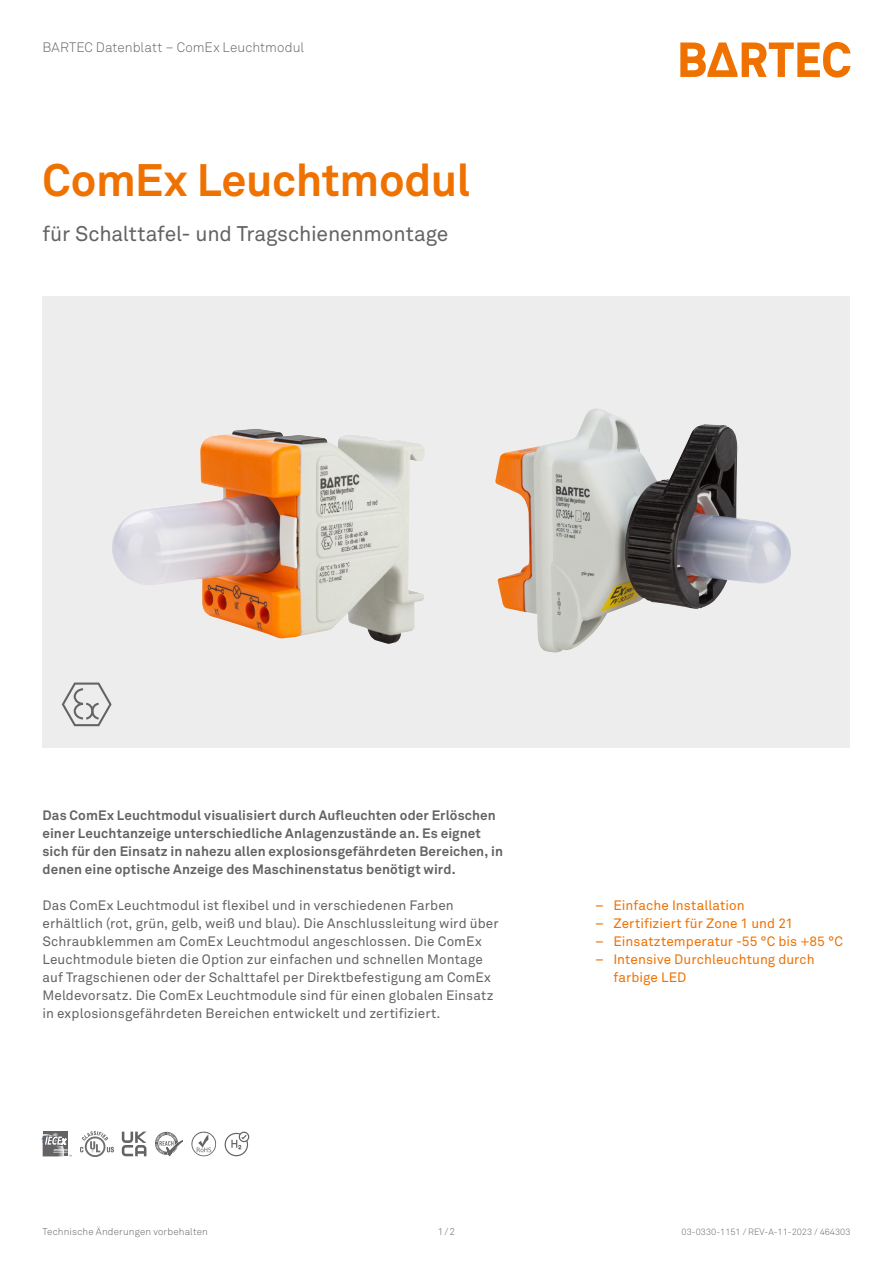
<style>
.page{position:relative;width:893px;height:1263px;background:#fff}
.page>*{position:absolute;margin:0;border:0;box-sizing:border-box;transform-origin:0 0}
._01_Productname_30{font:700 45px "Akkurat Pro";letter-spacing:-.01em;color:#ef7100}
._02_Subheadline_14{font:21px "Akkurat Pro";letter-spacing:-.005em;color:#636366}
._03_Copy_9{font:13.5px/18px "Akkurat Pro";letter-spacing:.01em;color:#636366}
._03_Copy_9-2{font:700 13.5px/18px "Akkurat Pro";letter-spacing:.01em;color:#636366}
.t1{font:13.5px/18px "Akkurat Pro";letter-spacing:.005em;color:#ef7100}
.t2{font:300 13.5px "Akkurat Pro";letter-spacing:.005em;color:#636366}
.t3{font:300 9.75px "Akkurat Pro";letter-spacing:.02em;color:#636366}
.t4{font:300 9px "Akkurat Pro";color:#636366}
</style>
<div class="page">
<div style="left:43px;top:296px;width:807px;height:451px;background:#ededee"></div>
<svg style="left:62px;top:682px;width:50px;height:44px"></svg>
<img style="left:495px;top:409px;width:296px;height:243px">
<img style="left:112px;top:429px;width:313px;height:215px">
<div style="left:43px;top:1131px;width:25px;height:25px;background:#636366"></div>
<svg style="left:43px;top:1133px;width:29px;height:23px"></svg>
<svg style="left:191px;top:1131px;width:25px;height:25px"></svg>
<svg style="left:225px;top:1131px;width:24px;height:25px"></svg>
<svg style="left:122px;top:1131px;width:24px;height:25px"></svg>
<svg style="left:155px;top:1132px;width:28px;height:24px"></svg>
<img style="left:80px;top:1131px;width:33px;height:26px">
<svg style="left:680px;top:42px;width:170px;height:36px"></svg>
<p class="t2" style="left:43px;top:39px;width:263px">BARTEC Datenblatt – ComEx Leuchtmodul</p>
<p class="_01_Productname_30" style="left:43px;top:153px;width:429px">ComEx Leuchtmodul</p>
<p class="_02_Subheadline_14" style="left:43px;top:222px;width:407px">für Schalttafel- und Tragschienenmontage</p>
<p class="_03_Copy_9-2" style="left:43px;top:806px;width:462px">Das ComEx Leuchtmodul visualisiert durch Aufleuchten oder Erlöschen einer Leuchtanzeige unterschiedliche Anlagenzustände an. Es eignet sich für den Einsatz in nahezu allen explosionsgefährdeten Bereichen, in denen eine optische Anzeige des Maschinenstatus benötigt wird.</p>
<p class="_03_Copy_9" style="left:43px;top:896px;width:458px">Das ComEx Leuchtmodul ist flexibel und in verschiedenen Farben erhältlich (rot, grün, gelb, weiß und blau). Die Anschlussleitung wird über Schraubklemmen am ComEx Leuchtmodul angeschlossen. Die ComEx Leuchtmodule bieten die Option zur einfachen und schnellen Montage auf Tragschienen oder der Schalttafel per Direktbefestigung am ComEx Meldevorsatz. Die ComEx Leuchtmodule sind für einen globalen Einsatz in explosionsgefährdeten Bereichen entwickelt und zertifiziert.</p>
<p class="t1" style="left:595px;top:896px;width:151px">– Einfache Installation</p>
<p class="t1" style="left:595px;top:914px;width:199px">– Zertifiziert für Zone 1 und 21</p>
<p class="t1" style="left:595px;top:932px;width:249px">– Einsatztemperatur -55 °C bis +85 °C</p>
<p class="t1" style="left:613px;top:950px;width:203px;text-indent:-18px">– Intensive Durchleuchtung durch farbige LED</p>
<p class="t3" style="left:43px;top:1226px;width:167px">Technische Änderungen vorbehalten</p>
<p class="t4" style="left:682px;top:1227px;width:170px">03-0330-1151 / REV-A-11-2023 / 464303</p>
<p class="t3" style="left:438px;top:1226px;width:19px">1/2</p>
</div>
